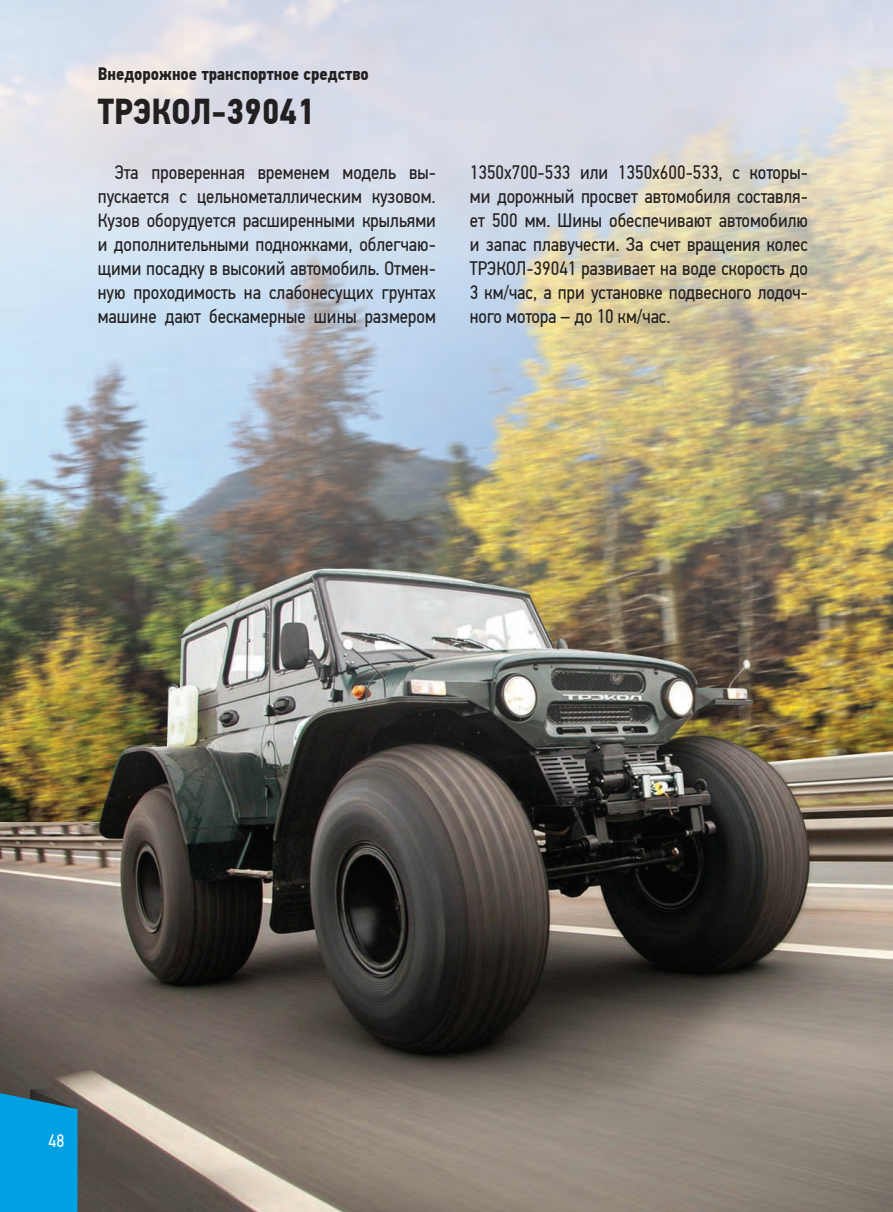
<style>
.page{position:relative;width:893px;height:1212px;background:#fff}
.page>*{position:absolute;margin:0;border:0;box-sizing:border-box;transform-origin:0 0}
.t1{font:700 36px "PF Din Text Cond Pro";color:#231f20}
.t2{font:19.5px/24px "PF Din Text Cond Pro";color:#231f20;text-align:justify}
.t3{font:700 18px "PF Din Text Cond Pro";color:#231f20}
.t4{font:18px "PF Din Text Cond Pro";color:#fff}
</style>
<div class="page">
<img style="left:0;top:0;width:893px;height:1212px">
<svg style="left:0;top:1087px;width:77px;height:125px;background:#0897d1"></svg>
<p class="t3" style="left:98px;top:63px;width:273px">Внедорожное транспортное средство</p>
<h1 class="t1" style="left:98px;top:89px;width:218px">ТРЭКОЛ-39041</h1>
<p class="t2" style="left:98px;top:161px;width:340px;text-indent:17px">Эта проверенная временем модель вы&shy;пускается с цельнометаллическим кузовом.<br>Кузов оборудуется расширенными крыльями и дополнительными подножками, облегчаю&shy;щими посадку в высокий автомобиль. Отмен&shy;ную проходимость на слабонесущих грунтах машине дают бескамерные шины размером</p>
<p class="t2" style="left:470px;top:161px;width:340px">1350х700-533 или 1350х600-533, с которы&shy;ми дорожный просвет автомобиля составля&shy;ет 500 мм. Шины обеспечивают автомобилю и запас плавучести. За счет вращения колес ТРЭКОЛ-39041 развивает на воде скорость до 3 км/час, а при установке подвесного лодоч&shy;ного мотора – до 10 км/час.</p>
<p class="t4" style="left:48px;top:1130px;width:17px">48</p>
</div>
